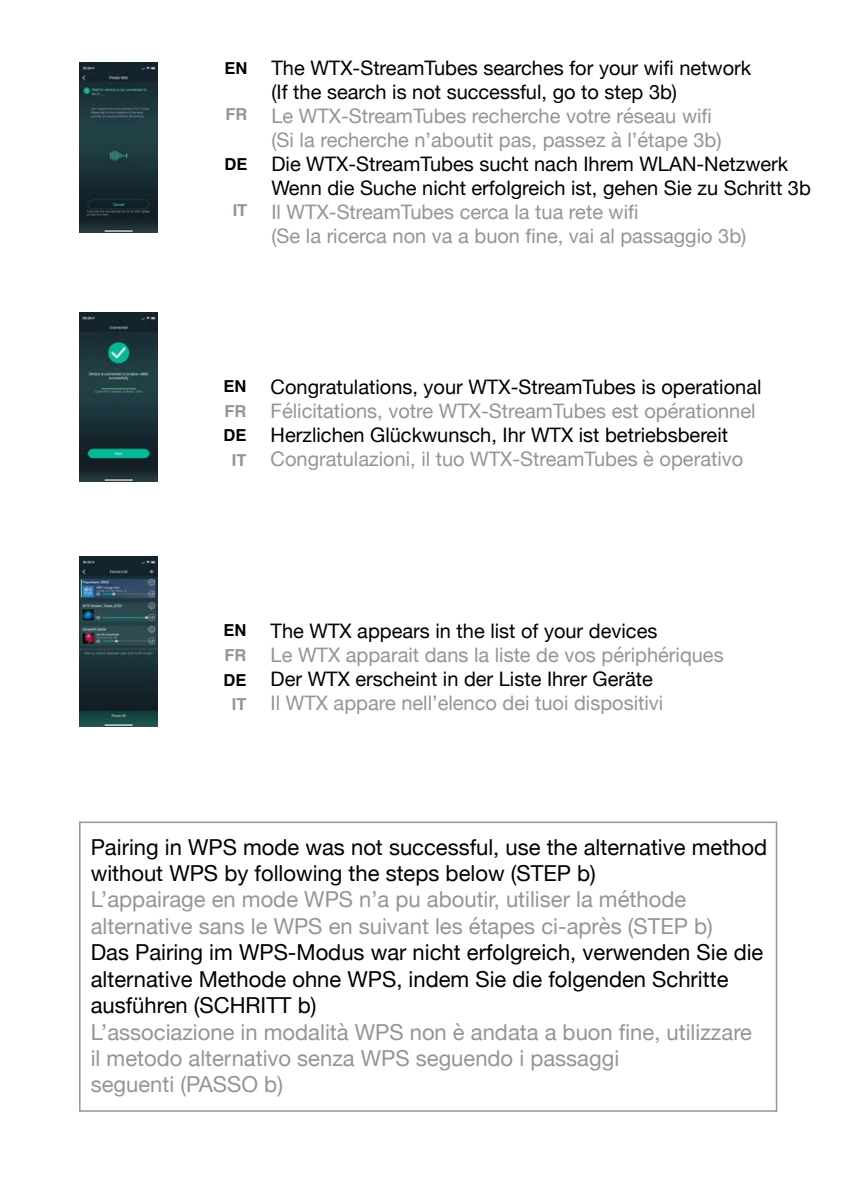
<style>
.page{position:relative;width:842px;height:1191px;background:#fff}
.page>*{position:absolute;margin:0;border:0;box-sizing:border-box;transform-origin:0 0}
.t1{font:22px/26.4px "Helvetica Neue";color:#000}
.t2{font:22px/26.4px "Helvetica Neue";color:#939598}
.t3{font:20px/24px "Helvetica Neue";color:#000}
.t4{font:20px/24px "Helvetica Neue";color:#939598}
.t5{font:700 16.4px "Helvetica";color:#000}
.t6{font:700 16.4px "Helvetica";color:#939598}
</style>
<div class="page">
<img style="left:80px;top:63px;width:78px;height:169px">
<img style="left:79px;top:312px;width:78px;height:170px">
<img style="left:79px;top:557px;width:78px;height:169px">
<div style="left:79px;top:821px;width:698px;height:290px;border:2px solid #939598"></div>
<p class="t5" style="left:224px;top:55px;width:24px">EN</p>
<p class="t6" style="left:225px;top:101px;width:23px">FR</p>
<p class="t5" style="left:224px;top:151px;width:24px">DE</p>
<p class="t6" style="left:233px;top:197px;width:16px">IT</p>
<p class="t3" style="left:271px;top:57px;width:481px">The WTX-StreamTubes searches for your wifi network (If the search is not successful, go to step 3b)</p>
<p class="t4" style="left:271px;top:105px;width:452px">Le WTX-StreamTubes recherche votre réseau wifi (Si la recherche n’aboutit pas, passez à l’étape 3b)</p>
<p class="t3" style="left:271px;top:153px;width:541px">Die WTX-StreamTubes sucht nach Ihrem WLAN-Netzwerk<br>Wenn die Suche nicht erfolgreich ist, gehen Sie zu Schritt 3b</p>
<p class="t4" style="left:271px;top:201px;width:476px">Il WTX-StreamTubes cerca la tua rete wifi<br>(Se la ricerca non va a buon fine, vai al passaggio 3b)</p>
<p class="t5" style="left:224px;top:373px;width:24px">EN</p>
<p class="t6" style="left:225px;top:398px;width:23px">FR</p>
<p class="t5" style="left:224px;top:422px;width:24px">DE</p>
<p class="t6" style="left:232px;top:446px;width:16px">IT</p>
<p class="t3" style="left:271px;top:376px;width:492px">Congratulations, your WTX-StreamTubes is operational</p>
<p class="t4" style="left:271px;top:400px;width:486px">Félicitations, votre WTX-StreamTubes est opérationnel</p>
<p class="t3" style="left:271px;top:424px;width:459px">Herzlichen Glückwunsch, Ihr WTX ist betriebsbereit</p>
<p class="t4" style="left:271px;top:448px;width:474px">Congratulazioni, il tuo WTX-StreamTubes è operativo</p>
<p class="t5" style="left:224px;top:617px;width:24px">EN</p>
<p class="t6" style="left:225px;top:642px;width:23px">FR</p>
<p class="t5" style="left:224px;top:667px;width:24px">DE</p>
<p class="t6" style="left:232px;top:691px;width:16px">IT</p>
<p class="t3" style="left:271px;top:620px;width:388px">The WTX appears in the list of your devices</p>
<p class="t4" style="left:271px;top:644px;width:455px">Le WTX apparait dans la liste de vos périphériques</p>
<p class="t3" style="left:271px;top:668px;width:384px">Der WTX erscheint in der Liste Ihrer Geräte</p>
<p class="t4" style="left:271px;top:692px;width:394px">Il WTX appare nell’elenco dei tuoi dispositivi</p>
<p class="t1" style="left:91px;top:835px;width:678px">Pairing in WPS mode was not successful, use the alternative method without WPS by following the steps below (STEP b)</p>
<p class="t2" style="left:91px;top:887px;width:624px">L’appairage en mode WPS n’a pu aboutir, utiliser la méthode alternative sans le WPS en suivant les étapes ci-après (STEP b)</p>
<p class="t1" style="left:91px;top:940px;width:674px">Das Pairing im WPS-Modus war nicht erfolgreich, verwenden Sie die alternative Methode ohne WPS, indem Sie die folgenden Schritte ausführen (SCHRITT b)</p>
<p class="t2" style="left:91px;top:1019px;width:663px">L’associazione in modalità WPS non è andata a buon fine, utilizzare il metodo alternativo senza WPS seguendo i passaggi<br>seguenti (PASSO b)</p>
</div>
